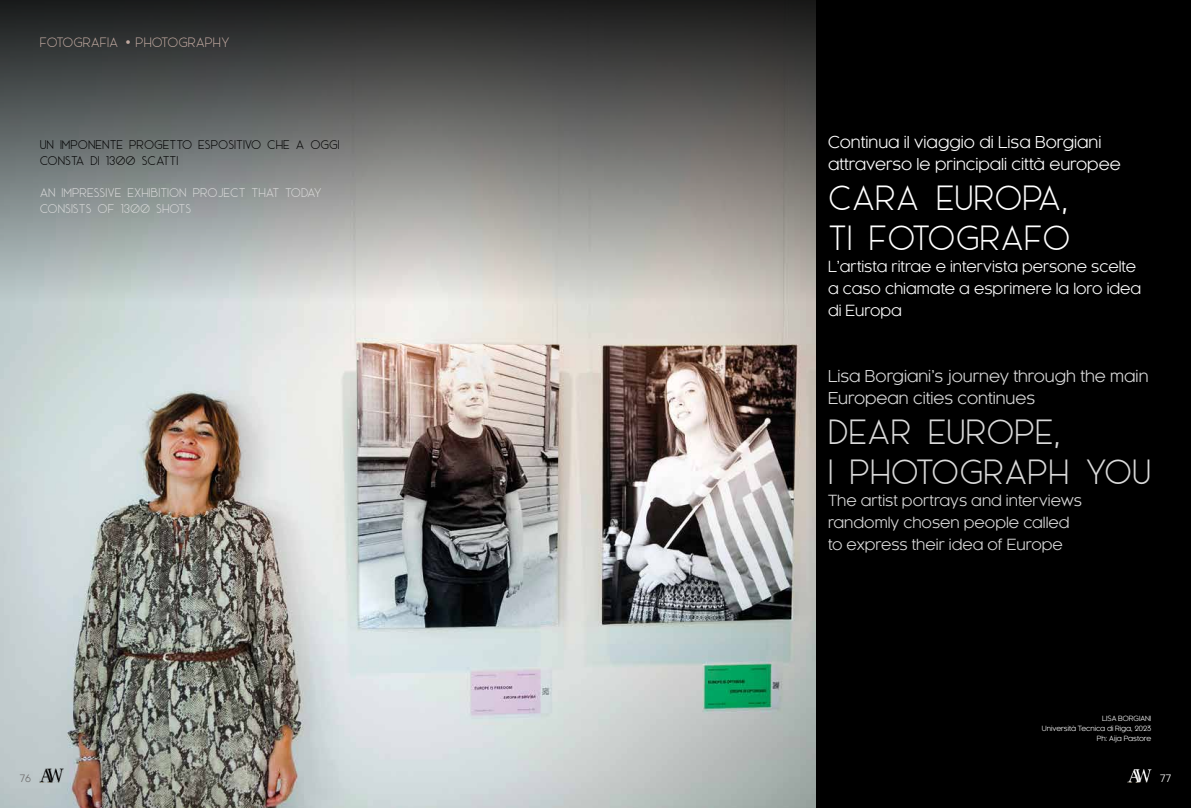
<style>
.page{position:relative;width:1191px;height:808px;background:#fff}
.page>*{position:absolute;margin:0;border:0;box-sizing:border-box;transform-origin:0 0}
.t1{font:300 36px/40px "Ace Sans";color:#dadada}
.t2{font:300 36px/40px "Ace Sans";color:#fff}
.t3{font:16px/22px "Kessel 105 W00";color:#fff}
.t4{font:16px/22px "Kessel 105 W00";color:#dadada}
.t5{font:15px/22px "Kessel 105 W00";color:#dadada}
.t6{font:15px/22px "Kessel 105 W00";color:#fff}
.t7{font:300 14px "Ace Sans";color:#c1a9a0}
.t8{font:300 13px/16px "Ace Sans";color:#dadada}
.t9{font:300 13px/16px "Ace Sans";color:#000}
.t10{font:10px "Kessel 105 W00";color:#706f6f}
.t11{font:10px "Kessel 105 W00";color:#fff}
.t12{font:7px/10px "Kessel 105 W00";color:#fff;text-align:right}
.s1{font-family:"Gotham Pro";font-weight:400}
</style>
<div class="page">
<div style="left:0;top:0;width:1191px;height:808px;background:linear-gradient(to bottom,#000,#000)"></div>
<img style="left:0;top:0;width:815px;height:808px">
<img style="left:39px;top:768px;width:25px;height:15px">
<p class="t7" style="left:40px;top:31px;width:191px">FOTOGRAFIA <span class="s1">•</span> PHOTOGRAPHY</p>
<p class="t9" style="left:40px;top:135px;width:301px">UN IMPONENTE PROGETTO ESPOSITIVO CHE A OGGI<br>CONSTA DI 1300 SCATTI</p>
<p class="t8" style="left:40px;top:183px;width:284px">AN IMPRESSIVE EXHIBITION PROJECT THAT TODAY<br>CONSISTS OF 1300 SHOTS</p>
<p class="t3" style="left:828px;top:131px;width:294px">Continua il viaggio di Lisa Borgiani attraverso le principali città europee</p>
<h1 class="t2" style="left:828px;top:174px;width:244px">CARA EUROPA,<br>TI FOTOGRAFO</h1>
<p class="t6" style="left:828px;top:256px;width:315px">L’artista ritrae e intervista persone scelte a caso chiamate a esprimere la loro idea di Europa</p>
<p class="t4" style="left:828px;top:365px;width:322px">Lisa Borgiani’s journey through the main<br>European cities continues</p>
<h1 class="t1" style="left:828px;top:408px;width:325px">DEAR EUROPE,<br>I PHOTOGRAPH YOU</h1>
<p class="t5" style="left:828px;top:490px;width:255px">The artist portrays and interviews randomly chosen people called to express their idea of Europe</p>
<p class="t12" style="left:1042px;top:713px;width:111px">LISA BORGIANI<br>Università Tecnica di Riga, 2023<br>Ph: Aija Pastore</p>
<p class="t10" style="left:20px;top:773px;width:13px">76</p>
<p class="t11" style="left:1160px;top:773px;width:12px">77</p>
</div>
